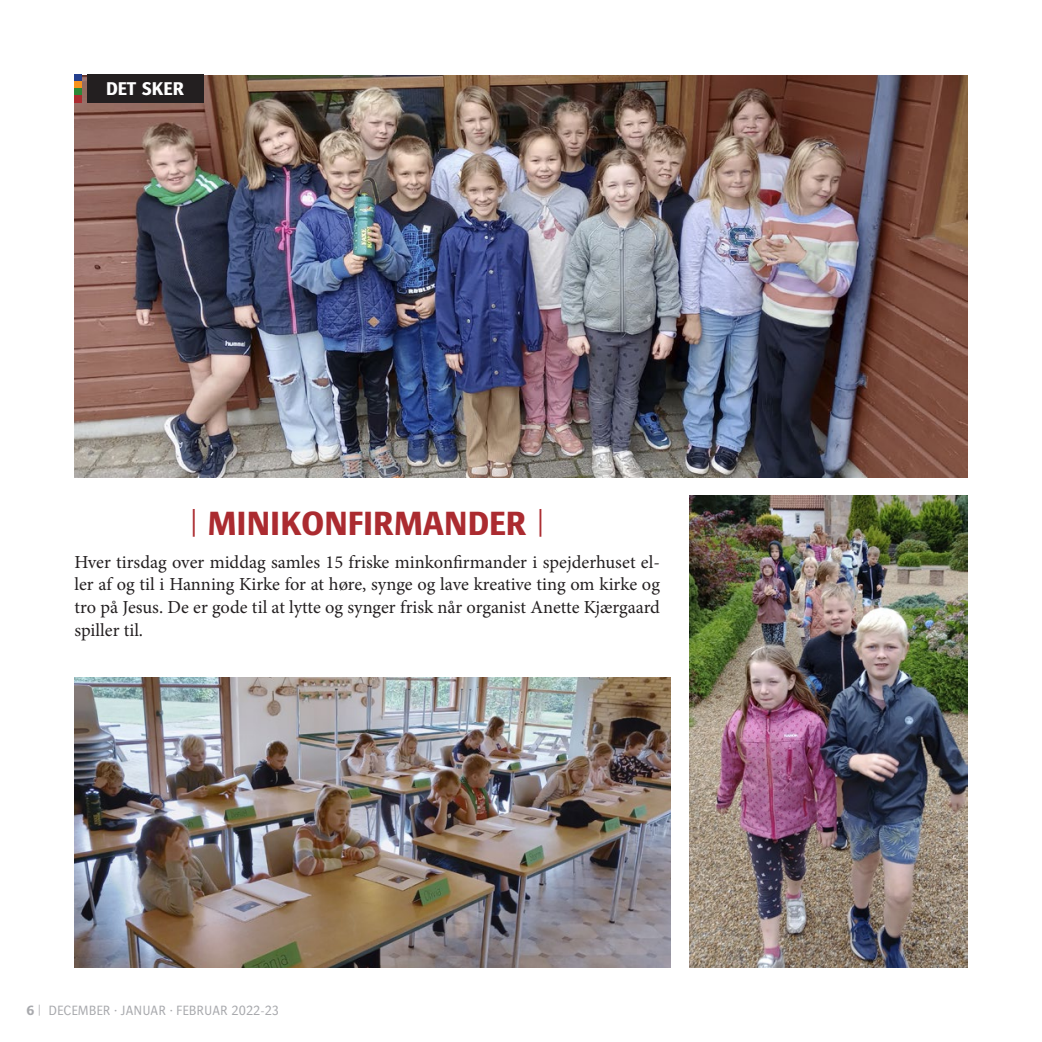
<style>
.page{position:relative;width:1042px;height:1042px;background:#fff}
.page>*{position:absolute;margin:0;border:0;box-sizing:border-box;transform-origin:0 0}
.t1{font:700 35px "Bosis Std";color:#ab2b30}
.t2{font:700 19.25px "Bosis Std";color:#fff}
.t3{font:18.38px/22.8px "Minion Pro";letter-spacing:-.005em;color:#231f20;text-align:justify}
.t4{font:300 14px "Bosis Std";color:#a8a9ad}
.s1{font-weight:700}
</style>
<div class="page">
<img style="left:74px;top:75px;width:893px;height:402px">
<div style="left:87px;top:74px;width:116px;height:29px;background:#231f20"></div>
<div style="left:74px;top:74px;width:7px;height:7px;background:#253f8e"></div>
<div style="left:74px;top:81px;width:7px;height:7px;background:#f7931d"></div>
<div style="left:74px;top:88px;width:7px;height:8px;background:#2d8837"></div>
<div style="left:74px;top:96px;width:7px;height:7px;background:#ab2b30"></div>
<img style="left:74px;top:678px;width:597px;height:289px">
<img style="left:689px;top:496px;width:278px;height:471px">
<p class="t2" style="left:106px;top:78px;width:80px">DET SKER</p>
<p class="t1" style="left:190px;top:504px;width:356px">| MINIKONFIRMANDER |</p>
<p class="t3" style="left:74px;top:550px;width:587px">Hver tirsdag over middag samles 15 friske minkonfirmander i spejderhuset el&shy;ler af og til i Hanning Kirke for at høre, synge og lave kreative ting om kirke og tro på Jesus. De er gode til at lytte og synger frisk når organist Anette Kjærgaard spiller til.</p>
<p class="t4" style="left:26px;top:1003px;width:254px"><span class="s1">6</span> | DECEMBER · JANUAR · FEBRUAR 2022-23</p>
</div>
